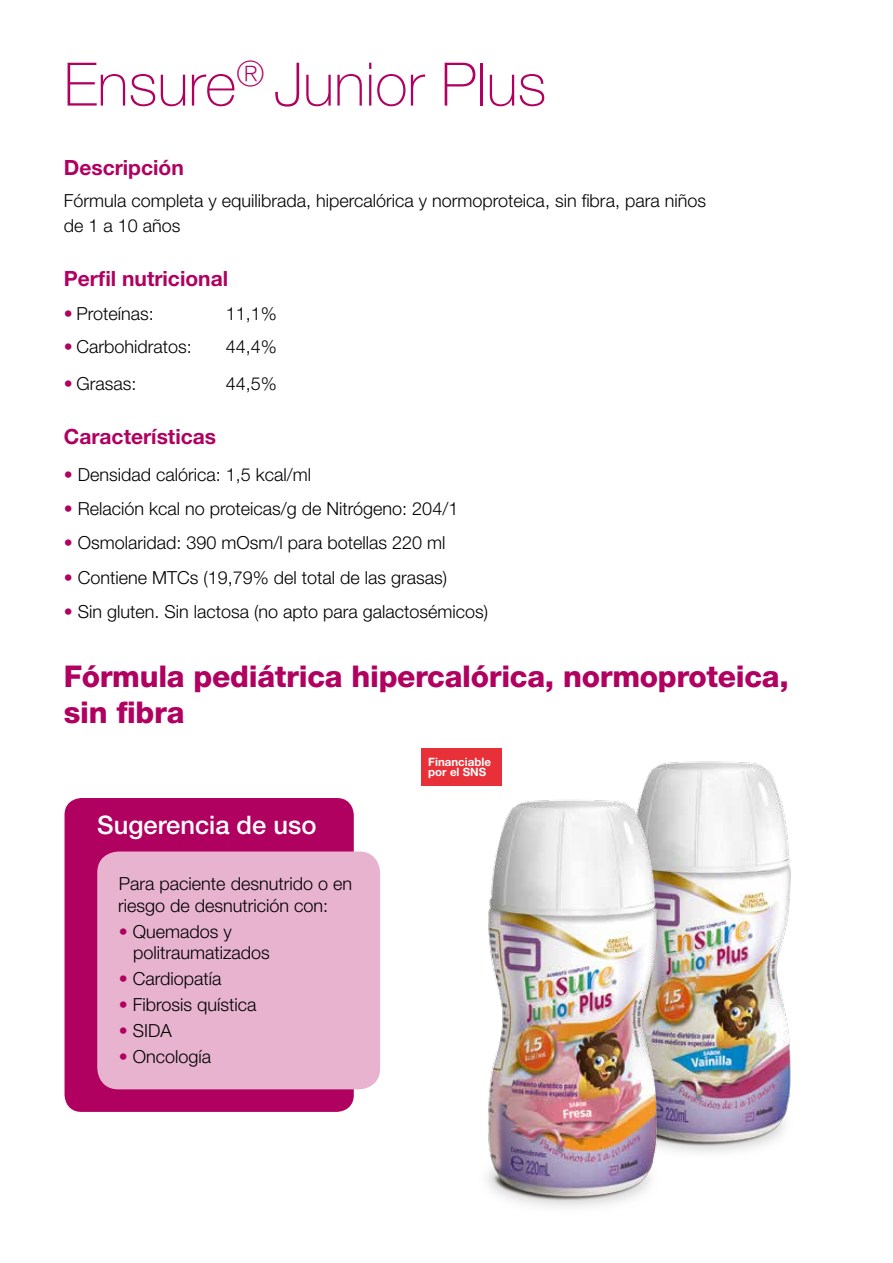
<style>
.page{position:relative;width:893px;height:1263px;background:#fff}
.page>*{position:absolute;margin:0;border:0;box-sizing:border-box;transform-origin:0 0}
.t1{font:100 60px "Helvetica Neue LT Std";color:#b00060}
.t2{font:800 30px/36px "Helvetica Neue LT Std";letter-spacing:-.01em;color:#b00060}
.t3{font:500 25.5px "Helvetica Neue LT Std";color:#fff}
.t4{font:700 21px "Helvetica Neue LT Std";color:#b00060}
.t5{font:300 18px/21.6px "Helvetica Neue LT Std";color:#000}
.t6{font:700 11.55px/10.4px "Helvetica Neue LT Std";color:#fff}
.s1{color:#b00060}
</style>
<div class="page">
<div style="left:65px;top:798px;width:289px;height:314px;background:#b00060;border-radius:17px"></div>
<div style="left:97px;top:851px;width:283px;height:238px;background:#e7b3cf;border-radius:21px"></div>
<div style="left:421px;top:748px;width:81px;height:38px;background:#e73037"></div>
<img style="left:641px;top:761px;width:150px;height:392px">
<img style="left:487px;top:793px;width:205px;height:414px">
<h1 class="t1" style="left:64px;top:50px;width:484px">Ensure<sup>®</sup> Junior Plus</h1>
<p class="t4" style="left:64px;top:155px;width:122px">Descripción</p>
<p class="t5" style="left:64px;top:187px;width:644px;line-height:25.2px">Fórmula completa y equilibrada, hipercalórica y normoproteica, sin fibra, para niños de 1 a 10 años</p>
<p class="t4" style="left:64px;top:265px;width:166px">Perfil nutricional</p>
<p class="t5" style="left:64px;top:302px;width:92px"><span class="s1">•</span> Proteínas:</p>
<p class="t5" style="left:226px;top:302px;width:53px">11,1%</p>
<p class="t5" style="left:64px;top:336px;width:130px"><span class="s1">•</span> Carbohidratos:</p>
<p class="t5" style="left:226px;top:336px;width:53px">44,4%</p>
<p class="t5" style="left:64px;top:372px;width:74px"><span class="s1">•</span> Grasas:</p>
<p class="t5" style="left:226px;top:372px;width:53px">44,5%</p>
<p class="t4" style="left:64px;top:423px;width:154px">Características</p>
<p class="t5" style="left:64px;top:463px;width:249px"><span class="s1">•</span> Densidad calórica: 1,5 kcal/ml</p>
<p class="t5" style="left:64px;top:497px;width:396px"><span class="s1">•</span> Relación kcal no proteicas/g de Nitrógeno: 204/1</p>
<p class="t5" style="left:64px;top:532px;width:383px"><span class="s1">•</span> Osmolaridad: 390 mOsm/l para botellas 220 ml</p>
<p class="t5" style="left:64px;top:566px;width:385px"><span class="s1">•</span> Contiene MTCs (19,79% del total de las grasas)</p>
<p class="t5" style="left:64px;top:600px;width:426px"><span class="s1">•</span> Sin gluten. Sin lactosa (no apto para galactosémicos)</p>
<h2 class="t2" style="left:64px;top:658px;width:727px">Fórmula pediátrica hipercalórica, normoproteica, sin fibra</h2>
<h3 class="t3" style="left:97px;top:810px;width:221px">Sugerencia de uso</h3>
<p class="t5" style="left:118px;top:872px;width:235px">Para paciente desnutrido o en riesgo de desnutrición con:</p>
<p class="t5" style="left:133px;top:920px;width:138px;text-indent:-14px"><span class="s1">•</span> Quemados y politraumatizados</p>
<p class="t5" style="left:119px;top:967px;width:104px"><span class="s1">•</span> Cardiopatía</p>
<p class="t5" style="left:119px;top:993px;width:139px"><span class="s1">•</span> Fibrosis quística</p>
<p class="t5" style="left:119px;top:1019px;width:55px"><span class="s1">•</span> SIDA</p>
<p class="t5" style="left:119px;top:1045px;width:94px"><span class="s1">•</span> Oncología</p>
<p class="t6" style="left:428px;top:756px;width:64px">Financiable por el SNS</p>
</div>
